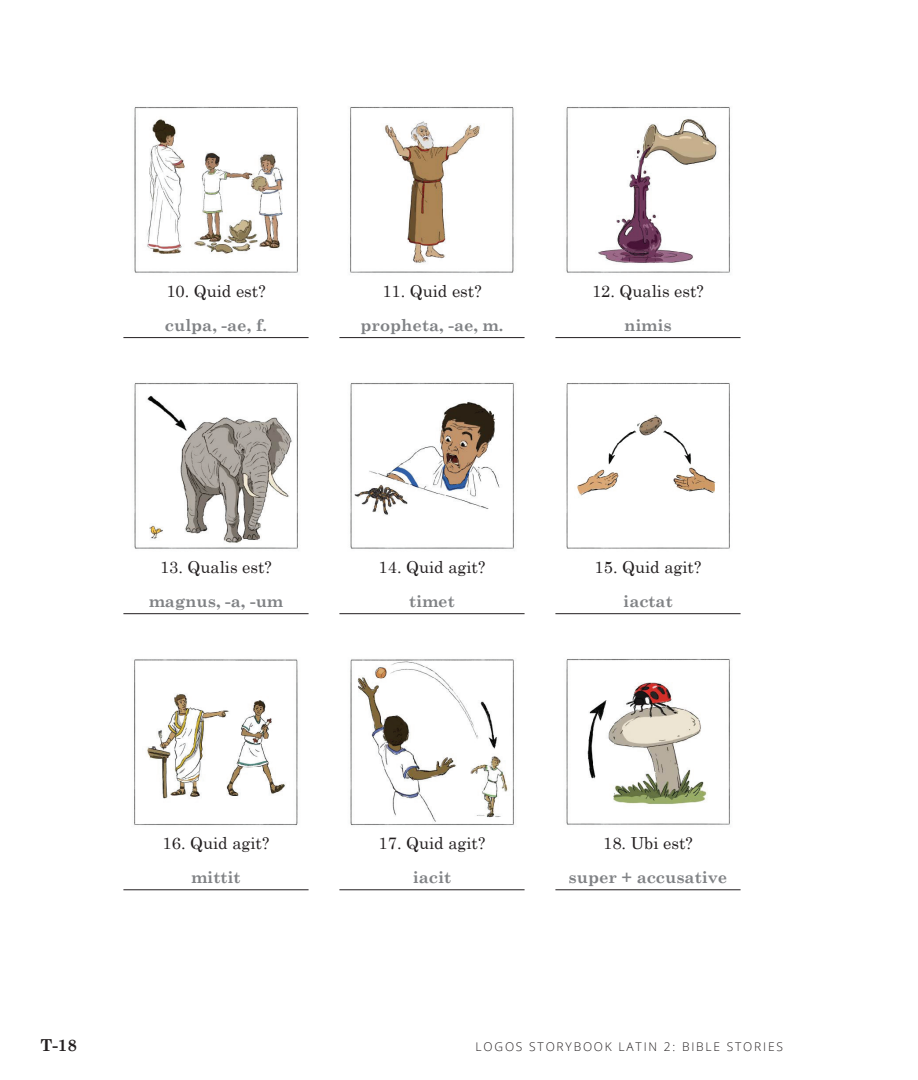
<style>
.page{position:relative;width:918px;height:1080px;background:#fff}
.page>*{position:absolute;margin:0;border:0;box-sizing:border-box;transform-origin:0 0}
.t1{font:16.5px "Century Schoolbook";color:#231f20}
.t2{font:700 16.5px "Century Schoolbook";color:#808285}
.t3{font:700 16.5px "Century Schoolbook";color:#231f20}
.t4{font:300 12px "Open Sans";letter-spacing:.15em;color:#231f20}
</style>
<div class="page">
<hr style="left:123px;top:337px;width:186px;height:1px;background:#231f20">
<hr style="left:339px;top:337px;width:186px;height:1px;background:#231f20">
<hr style="left:555px;top:337px;width:186px;height:1px;background:#231f20">
<hr style="left:123px;top:613px;width:186px;height:1px;background:#231f20">
<hr style="left:339px;top:613px;width:186px;height:1px;background:#231f20">
<hr style="left:555px;top:613px;width:186px;height:1px;background:#231f20">
<hr style="left:123px;top:889px;width:186px;height:1px;background:#231f20">
<hr style="left:339px;top:889px;width:186px;height:1px;background:#231f20">
<hr style="left:555px;top:889px;width:186px;height:1px;background:#231f20">
<img style="left:134px;top:106px;width:164px;height:167px">
<img style="left:350px;top:106px;width:164px;height:167px">
<img style="left:566px;top:106px;width:164px;height:167px">
<img style="left:134px;top:382px;width:164px;height:167px">
<img style="left:350px;top:382px;width:164px;height:167px">
<img style="left:566px;top:383px;width:164px;height:166px">
<img style="left:134px;top:659px;width:164px;height:167px">
<img style="left:350px;top:659px;width:164px;height:167px">
<img style="left:566px;top:658px;width:164px;height:167px">
<p class="t1" style="left:166px;top:277px;width:101px">10. Quid est?</p>
<p class="t1" style="left:382px;top:277px;width:101px">11. Quid est?</p>
<p class="t1" style="left:592px;top:277px;width:113px">12. Qualis est?</p>
<p class="t2" style="left:165px;top:312px;width:104px">culpa, -ae, f.</p>
<p class="t2" style="left:361px;top:312px;width:144px">propheta, -ae, m.</p>
<p class="t2" style="left:624px;top:312px;width:49px">nimis</p>
<p class="t1" style="left:160px;top:553px;width:113px">13. Qualis est?</p>
<p class="t1" style="left:379px;top:553px;width:108px">14. Quid agit?</p>
<p class="t1" style="left:595px;top:553px;width:108px">15. Quid agit?</p>
<p class="t2" style="left:149px;top:588px;width:135px">magnus, -a, -um</p>
<p class="t2" style="left:409px;top:588px;width:47px">timet</p>
<p class="t2" style="left:623px;top:588px;width:51px">iactat</p>
<p class="t1" style="left:163px;top:829px;width:108px">16. Quid agit?</p>
<p class="t1" style="left:379px;top:829px;width:108px">17. Quid agit?</p>
<p class="t1" style="left:603px;top:829px;width:91px">18. Ubi est?</p>
<p class="t2" style="left:191px;top:864px;width:51px">mittit</p>
<p class="t2" style="left:413px;top:864px;width:40px">iacit</p>
<p class="t2" style="left:569px;top:864px;width:160px">super + accusative</p>
<p class="t3" style="left:40px;top:1032px;width:38px">T-18</p>
<p class="t4" style="left:476px;top:1038px;width:309px">LOGOS STORYBOOK LATIN 2: BIBLE STORIES</p>
</div>
